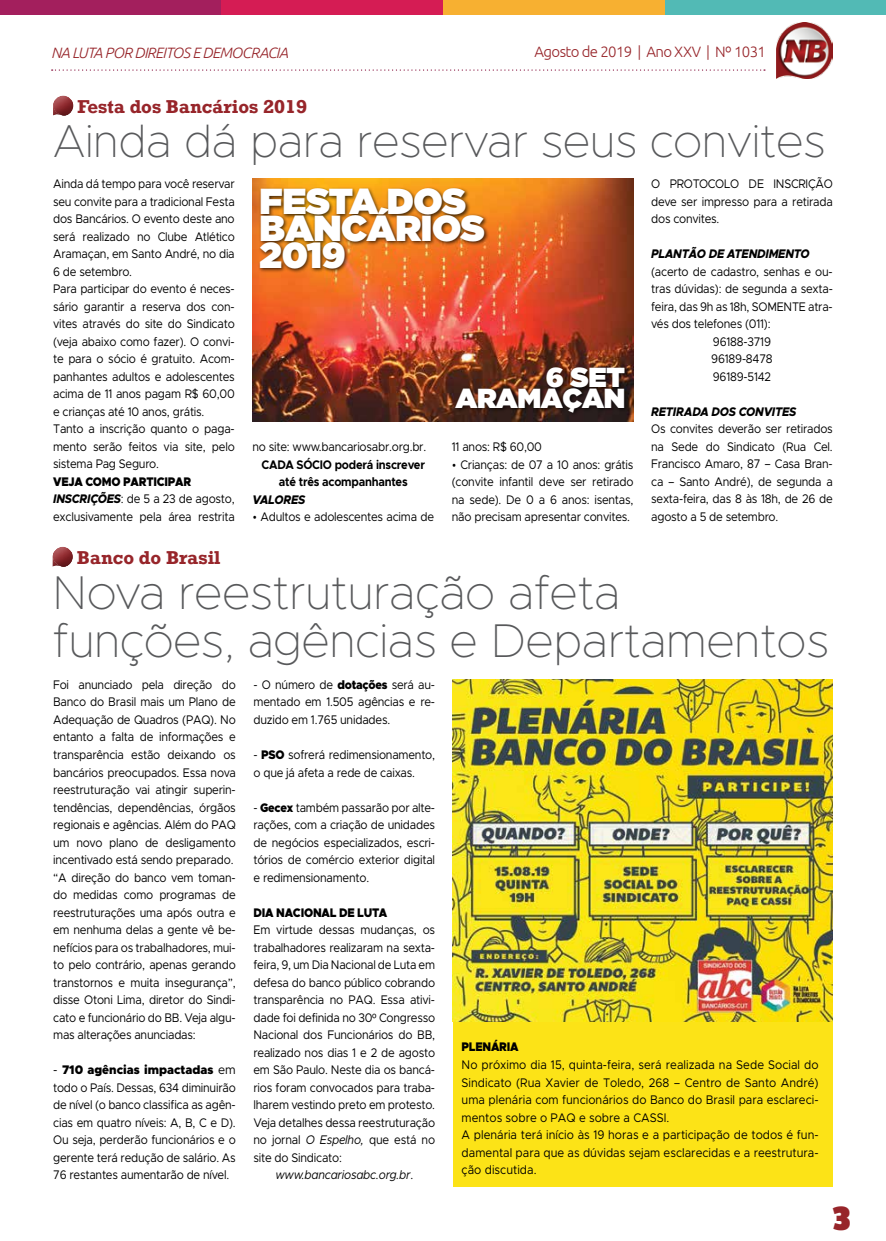
<style>
.page{position:relative;width:886px;height:1241px;background:#fff}
.page>*{position:absolute;margin:0;border:0;box-sizing:border-box;transform-origin:0 0}
.t1{font:100 47.5px/47.5px "Metropolis";letter-spacing:-.01em;color:#58595b}
.t2{font:100 46.25px "Metropolis";letter-spacing:-.01em;color:#58595b}
.t3{font:700 37.5px "Passion One";color:#97252a}
.t4{font:900 36.12px/27px "Gotham";letter-spacing:-.01em;color:#fff}
.t5{font:900 27.5px/20.5px "Gotham";letter-spacing:-.015em;color:#fff;text-align:right}
.t6{font:700 17.5px "Rockwell";color:#97252a}
.t7{font:italic 300 15px "Ubuntu";letter-spacing:-.04em;color:#97252a}
.t8{font:300 15px "Ubuntu";letter-spacing:-.04em;color:#97252a}
.t9{font:12.5px/17.5px "Metropolis";letter-spacing:-.02em;color:#000;text-align:justify;scale:.9 1}
.t10{font:12.5px/17.5px "Metropolis";color:#000;scale:.91 1}
.t11{font:12.5px/17.5px "Metropolis";letter-spacing:-.02em;color:#000;text-align:justify;scale:.95 1}
.t12{font:italic 800 12.5px "Metropolis";letter-spacing:-.02em;color:#000;scale:.9 1}
.t13{font:700 12.5px/17.5px "Metropolis";letter-spacing:-.02em;color:#000;text-align:center;scale:.9 1}
.t14{font:900 12.5px "Metropolis";letter-spacing:-.02em;color:#000;scale:.9 1}
.t15{font:italic 12.5px "Metropolis";letter-spacing:-.02em;color:#000;scale:.9 1}
.s1{font-weight:900}
.s2{font-weight:800;font-style:italic}
.s3{font-family:"Koz Go Pro"}
.s4{font-style:italic}
.s5{font-style:normal}
</style>
<div class="page">
<div style="left:453px;top:1010px;width:380px;height:176px;background:#fce317"></div>
<div style="left:0;top:0;width:221px;height:14px;background:#a31f5d"></div>
<div style="left:664px;top:0;width:222px;height:14px;background:#52bab5"></div>
<div style="left:443px;top:0;width:221px;height:14px;background:#f7b031"></div>
<div style="left:221px;top:0;width:222px;height:14px;background:#d51c54"></div>
<img style="left:777px;top:22px;width:56px;height:56px">
<svg style="left:52px;top:69px;width:713px;height:2px"></svg>
<div style="left:52px;top:94px;width:23px;height:22px;background:#000;opacity:.75"></div>
<div style="left:52px;top:545px;width:22px;height:21px;background:#000;opacity:.75"></div>
<img style="left:453px;top:679px;width:380px;height:341px">
<img style="left:252px;top:178px;width:381px;height:243px">
<div style="left:453px;top:365px;width:177px;height:52px;background:#000;opacity:.75"></div>
<div style="left:258px;top:186px;width:231px;height:88px;background:#000;opacity:.75"></div>
<p class="t7" style="left:51px;top:43px;width:238px">NA LUTA POR DIREITOS E DEMOCRACIA</p>
<p class="t8" style="left:535px;top:43px;width:233px">Agosto de 2019 | Ano XXV | Nº 1031</p>
<h3 class="t6" style="left:77px;top:95px;width:231px">Festa dos Bancários 2019</h3>
<h2 class="t2" style="left:53px;top:112px;width:774px">Ainda dá para reservar seus convites</h2>
<p class="t9" style="left:53px;top:175px;width:203px;text-align:left">Ainda dá tempo para você reservar seu convite para a tradicional Festa dos Bancários. O evento deste ano será realizado no Clube Atlético<br>Aramaçan, em Santo André, no dia<br>6 de setembro.<br>Para participar do evento é neces&shy;sário garantir a reserva dos con&shy;vites através do site do Sindicato (veja abaixo como fazer). O convi&shy;te para o sócio é gratuito. Acom&shy;panhantes adultos e adolescentes acima de 11 anos pagam R$ 60,00 e crianças até 10 anos, grátis.<br>Tanto a inscrição quanto o paga&shy;mento serão feitos via site, pelo sistema Pag Seguro.</p>
<p class="t9" style="left:53px;top:472px;width:203px;text-align:left"><span class="s1">VEJA COMO PARTICIPAR<br></span><span class="s2">INSCRIÇÕES</span>: de 5 a 23 de agosto, exclusivamente pela área restrita</p>
<h3 class="t4" style="left:260px;top:187px;width:227px">FESTA DOS<br>BANCÁRIOS<br>2019</h3>
<p class="t9" style="left:252px;top:438px;width:195px">no site: www.bancariosabr.org.br.</p>
<p class="t13" style="left:262px;top:455px;width:183px">CADA SÓCIO poderá inscrever até três acompanhantes</p>
<p class="t12" style="left:252px;top:491px;width:60px">VALORES</p>
<p class="t9" style="left:252px;top:508px;width:203px">• Adultos e adolescentes acima de</p>
<h3 class="t5" style="left:456px;top:367px;width:171px">6 SET<br>ARAMAÇAN</h3>
<p class="t9" style="left:452px;top:438px;width:102px">11 anos: R$ 60,00</p>
<p class="t9" style="left:452px;top:455px;width:203px">• Crianças: de 07 a 10 anos: grátis (convite infantil deve ser retirado na sede). De 0 a 6 anos: isentas, não precisam apresentar convites.</p>
<p class="t9" style="left:651px;top:175px;width:203px">O PROTOCOLO DE INSCRIÇÃO deve ser impresso para a retirada dos convites.</p>
<p class="t12" style="left:651px;top:246px;width:178px">PLANTÃO DE ATENDIMENTO</p>
<p class="t9" style="left:651px;top:263px;width:203px">(acerto de cadastro, senhas e ou-</p>
<p class="t9" style="left:651px;top:280px;width:203px">tras dúvidas): de segunda a sexta-</p>
<p class="t9" style="left:651px;top:298px;width:203px">feira, das 9h as 18h, SOMENTE atra-</p>
<p class="t9" style="left:651px;top:315px;width:134px">vés dos telefones (011):</p>
<p class="t9" style="left:713px;top:333px;width:66px">96188-3719</p>
<p class="t9" style="left:711px;top:350px;width:70px">96189-8478</p>
<p class="t9" style="left:713px;top:368px;width:66px">96189-5142</p>
<p class="t12" style="left:651px;top:403px;width:163px">RETIRADA DOS CONVITES</p>
<p class="t9" style="left:651px;top:420px;width:203px">Os convites deverão ser retirados na Sede do Sindicato (Rua Cel.<br>Francisco Amaro, 87 – Casa Bran&shy;ca – Santo André), de segunda a sexta-feira, das 8 às 18h, de 26 de agosto a 5 de setembro.</p>
<h3 class="t6" style="left:77px;top:546px;width:145px">Banco do Brasil</h3>
<h1 class="t1" style="left:53px;top:568px;width:778px">Nova reestruturação afeta<br>funções, agências e Departamentos</h1>
<p class="t9" style="left:53px;top:675px;width:204px;text-align:left">Foi anunciado pela direção do<br>Banco do Brasil mais um Plano de<br>Adequação de Quadros (PAQ). No entanto a falta de informações e transparência estão deixando os bancários preocupados. Essa nova reestruturação vai atingir superin&shy;tendências, dependências, órgãos regionais e agências. Além do PAQ um novo plano de desligamento incentivado está sendo preparado. “A direção do banco vem toman&shy;do medidas como programas de reestruturações uma após outra e em nenhuma delas a gente vê be&shy;nefícios para os trabalhadores, mui&shy;to pelo contrário, apenas gerando transtornos e muita insegurança”, disse Otoni Lima, diretor do Sindi&shy;cato e funcionário do BB. Veja algu&shy;mas alterações anunciadas:</p>
<p class="t11" style="left:53px;top:1060px;width:194px">- <span class="s1">710 agências impactadas</span> em todo o País. Dessas, 634 diminuirão de nível (o banco classifica as agên&shy;cias em quatro níveis: A, B, C e D).<br>Ou seja, perderão funcionários e o gerente terá redução de salário. As 76 restantes aumentarão de nível.</p>
<p class="t9" style="left:253px;top:675px;width:203px">- O número de <span class="s1">dotações</span> será au&shy;mentado em 1.505 agências e re&shy;duzido em 1.765 unidades.</p>
<p class="t9" style="left:253px;top:745px;width:203px">- <span class="s1">PSO</span> sofrerá redimensionamento, o que já afeta a rede de caixas.</p>
<p class="t9" style="left:253px;top:798px;width:203px">- <span class="s1">Gecex</span> também passarão por alte&shy;rações, com a criação de unidades de negócios especializados, escri&shy;tórios de comércio exterior digital e redimensionamento.</p>
<p class="t14" style="left:253px;top:904px;width:150px">DIA NACIONAL DE LUTA</p>
<p class="t9" style="left:253px;top:920px;width:203px">Em virtude dessas mudanças, os</p>
<p class="t9" style="left:253px;top:938px;width:203px">trabalhadores realizaram na sexta-</p>
<p class="t9" style="left:253px;top:955px;width:203px">feira, 9, um Dia Nacional de Luta em</p>
<p class="t9" style="left:253px;top:973px;width:203px">defesa do banco público cobrando</p>
<p class="t9" style="left:253px;top:990px;width:203px">transparência no PAQ. Essa ativi-</p>
<p class="t9" style="left:253px;top:1008px;width:203px">dade foi definida no 30<span class="s3">º</span> Congresso</p>
<p class="t9" style="left:253px;top:1025px;width:203px">Nacional dos Funcionários do BB,</p>
<p class="t9" style="left:253px;top:1043px;width:203px">realizado nos dias 1 e 2 de agosto</p>
<p class="t9" style="left:253px;top:1060px;width:203px">em São Paulo. Neste dia os bancá-</p>
<p class="t9" style="left:253px;top:1078px;width:203px">rios foram convocados para traba-</p>
<p class="t9" style="left:253px;top:1095px;width:203px">lharem vestindo preto em protesto.</p>
<p class="t9" style="left:253px;top:1113px;width:203px">Veja detalhes dessa reestruturação</p>
<p class="t9" style="left:253px;top:1130px;width:203px">no jornal <span class="s4">O Espelho,</span> que está no</p>
<p class="t9" style="left:253px;top:1148px;width:100px">site do Sindicato:</p>
<p class="t15" style="left:275px;top:1166px;width:155px">www.bancariosabc.org.br<span class="s5">.</span></p>
<p class="t14" style="left:462px;top:1038px;width:65px">PLENÁRIA</p>
<p class="t10" style="left:462px;top:1055px;width:394px">No próximo dia 15, quinta-feira, será realizada na Sede Social do Sindicato (Rua Xavier de Toledo, 268 – Centro de Santo André) uma plenária com funcionários do Banco do Brasil para esclareci&shy;mentos sobre o PAQ e sobre a CASSI.<br>A plenária terá início às 19 horas e a participação de todos é fun&shy;damental para que as dúvidas sejam esclarecidas e a reestrutura&shy;ção discutida.</p>
<h3 class="t3" style="left:833px;top:1198px;width:19px">3</h3>
</div>
